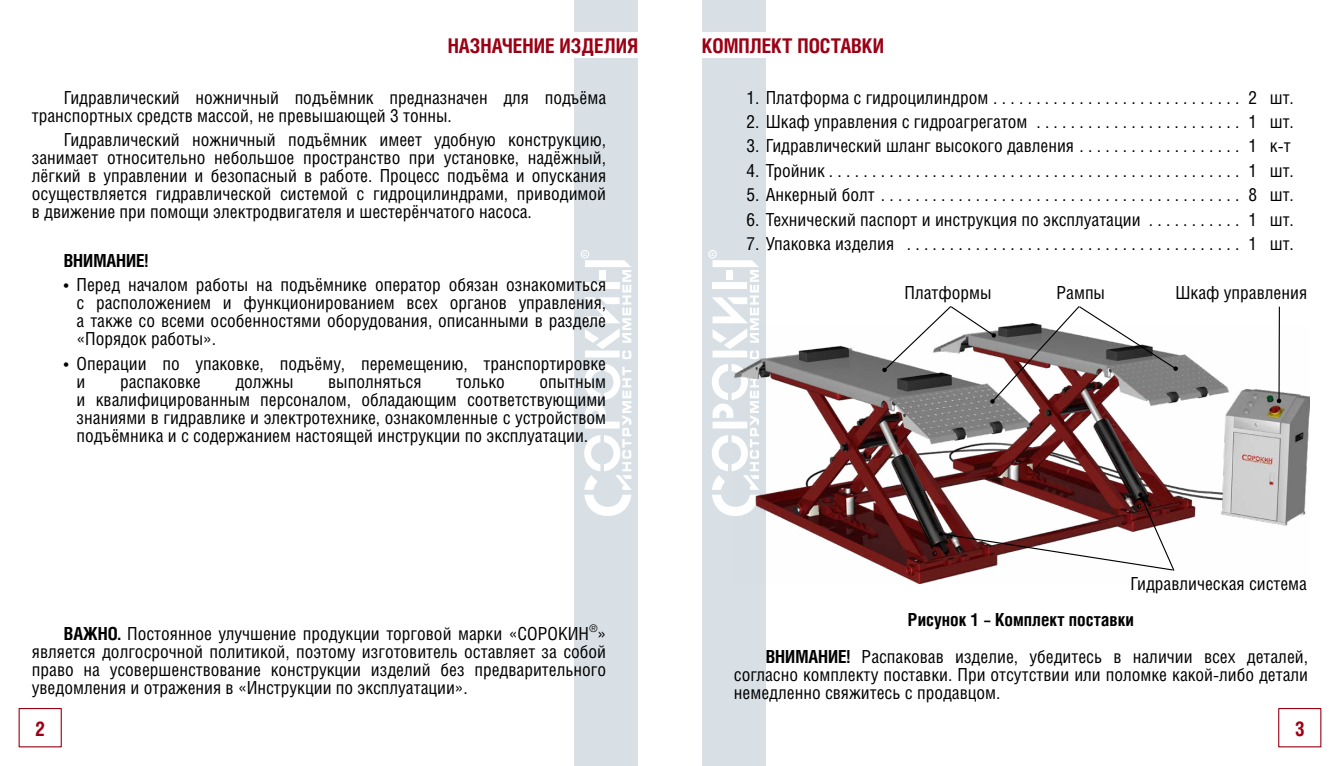
<style>
.page{position:relative;width:1340px;height:766px;background:#fff}
.page>*{position:absolute;margin:0;border:0;box-sizing:border-box;transform-origin:0 0}
.t1{font:700 20.25px "Helios Cond";color:#9c0015}
.t2{font:18px/18px "Helios Cond";color:#000;text-align:justify}
.t3{font:700 18px "Helios Cond";color:#000}
.t4{font:10.35px "Helios Cond";color:#000}
.s1{font-weight:700}
</style>
<div class="page">
<div style="left:702px;top:0;width:63px;height:765px;background:#d8e0e6"></div>
<svg style="left:708px;top:250px;width:51px;height:266px"></svg>
<div style="left:1278px;top:707px;width:43px;height:40px;border:1px solid #9c0015"></div>
<div style="left:574px;top:0;width:64px;height:765px;background:#d8e0e6"></div>
<svg style="left:580px;top:250px;width:51px;height:266px"></svg>
<div style="left:19px;top:707px;width:43px;height:40px;border:1px solid #9c0015"></div>
<div style="left:695px;top:32px;width:612px;height:25px;background:#fff"></div>
<div style="left:32px;top:32px;width:612px;height:25px;background:#fff"></div>
<img style="left:734px;top:323px;width:574px;height:260px">
<hr style="left:1278px;top:306px;width:1px;height:95px;background:#000">
<svg style="left:1276px;top:398px;width:5px;height:5px"></svg>
<svg style="left:882px;top:306px;width:296px;height:98px"></svg>
<svg style="left:938px;top:492px;width:237px;height:80px"></svg>
<p class="t1" style="left:447px;top:34px;width:192px">НАЗНАЧЕНИЕ ИЗДЕЛИЯ</p>
<p class="t1" style="left:702px;top:34px;width:184px">КОМПЛЕКТ ПОСТАВКИ</p>
<p class="t2" style="left:746px;top:88px;width:546px">1. Платформа с гидроцилиндром . . . . . . . . . . . . . . . . . . . . . . . . . . . . 2 шт.</p>
<p class="t2" style="left:746px;top:112px;width:546px">2. Шкаф управления с гидроагрегатом . . . . . . . . . . . . . . . . . . . . . . . 1 шт.</p>
<p class="t2" style="left:746px;top:137px;width:546px">3. Гидравлический шланг высокого давления . . . . . . . . . . . . . . . . . . 1 к-т</p>
<p class="t2" style="left:746px;top:161px;width:546px">4. Тройник . . . . . . . . . . . . . . . . . . . . . . . . . . . . . . . . . . . . . . . . . . . . . . . 1 шт.</p>
<p class="t2" style="left:746px;top:185px;width:546px">5. Анкерный болт . . . . . . . . . . . . . . . . . . . . . . . . . . . . . . . . . . . . . . . . . 8 шт.</p>
<p class="t2" style="left:746px;top:210px;width:546px">6. Технический паспорт и инструкция по эксплуатации . . . . . . . . . . 1 шт.</p>
<p class="t2" style="left:746px;top:234px;width:546px">7. Упаковка изделия . . . . . . . . . . . . . . . . . . . . . . . . . . . . . . . . . . . . . . 1 шт.</p>
<p class="t2" style="left:32px;top:88px;width:576px;text-indent:32px">Гидравлический ножничный подъёмник предназначен для подъёма транспортных средств массой, не превышающей 3 тонны.</p>
<p class="t2" style="left:32px;top:130px;width:576px;text-indent:32px">Гидравлический ножничный подъёмник имеет удобную конструкцию, занимает относительно небольшое пространство при установке, надёжный, лёгкий в управлении и безопасный в работе. Процесс подъёма и опускания осуществляется гидравлической системой с гидроцилиндрами, приводимой в движение при помощи электродвигателя и шестерёнчатого насоса.</p>
<p class="t3" style="left:64px;top:250px;width:86px">ВНИМАНИЕ!</p>
<p class="t2" style="left:77px;top:275px;width:531px;text-indent:-13px">• Перед началом работы на подъёмнике оператор обязан ознакомиться с расположением и функционированием всех органов управления, а также со всеми особенностями оборудования, описанными в разделе «Порядок работы».</p>
<p class="t2" style="left:77px;top:354px;width:531px;text-indent:-13px">• Операции по упаковке, подъёму, перемещению, транспортировке и</p>
<p class="t2" style="left:904px;top:283px;width:89px">Платформы</p>
<p class="t2" style="left:1056px;top:283px;width:50px">Рампы</p>
<p class="t2" style="left:1175px;top:283px;width:133px">Шкаф управления</p>
<p class="t2" style="left:77px;top:372px;width:531px;text-indent:463px">опытным и квалифицированным персоналом, обладающим соответствующими знаниями в гидравлике и электротехнике, ознакомленные с устройством подъёмника и с содержанием настоящей инструкции по эксплуатации.</p>
<p class="t2" style="left:120px;top:372px;width:82px">распаковке</p>
<p class="t2" style="left:235px;top:372px;width:60px">должны</p>
<p class="t2" style="left:328px;top:372px;width:95px">выполняться</p>
<p class="t2" style="left:456px;top:372px;width:50px">только</p>
<p class="t2" style="left:64px;top:624px;width:527px"><span class="s1">ВАЖНО.</span> Постоянное улучшение продукции торговой марки «СОРОКИН</p>
<p class="t4" style="left:589px;top:622px;width:10px">®</p>
<p class="t2" style="left:32px;top:624px;width:576px;text-indent:565px">» является долгосрочной политикой, поэтому изготовитель оставляет за собой право на усовершенствование конструкции изделий без предварительного уведомления и отражения в «Инструкции по эксплуатации».</p>
<p class="t2" style="left:1130px;top:574px;width:178px">Гидравлическая система</p>
<p class="t3" style="left:908px;top:609px;width:227px">Рисунок 1 – Комплект поставки</p>
<p class="t2" style="left:734px;top:646px;width:576px;text-indent:32px"><span class="s1">ВНИМАНИЕ!</span> Распаковав изделие, убедитесь в наличии всех деталей, согласно комплекту поставки. При отсутствии или поломке какой-либо детали немедленно свяжитесь с продавцом.</p>
<p class="t1" style="left:35px;top:716px;width:12px">2</p>
<p class="t1" style="left:1294px;top:716px;width:12px">3</p>
</div>
